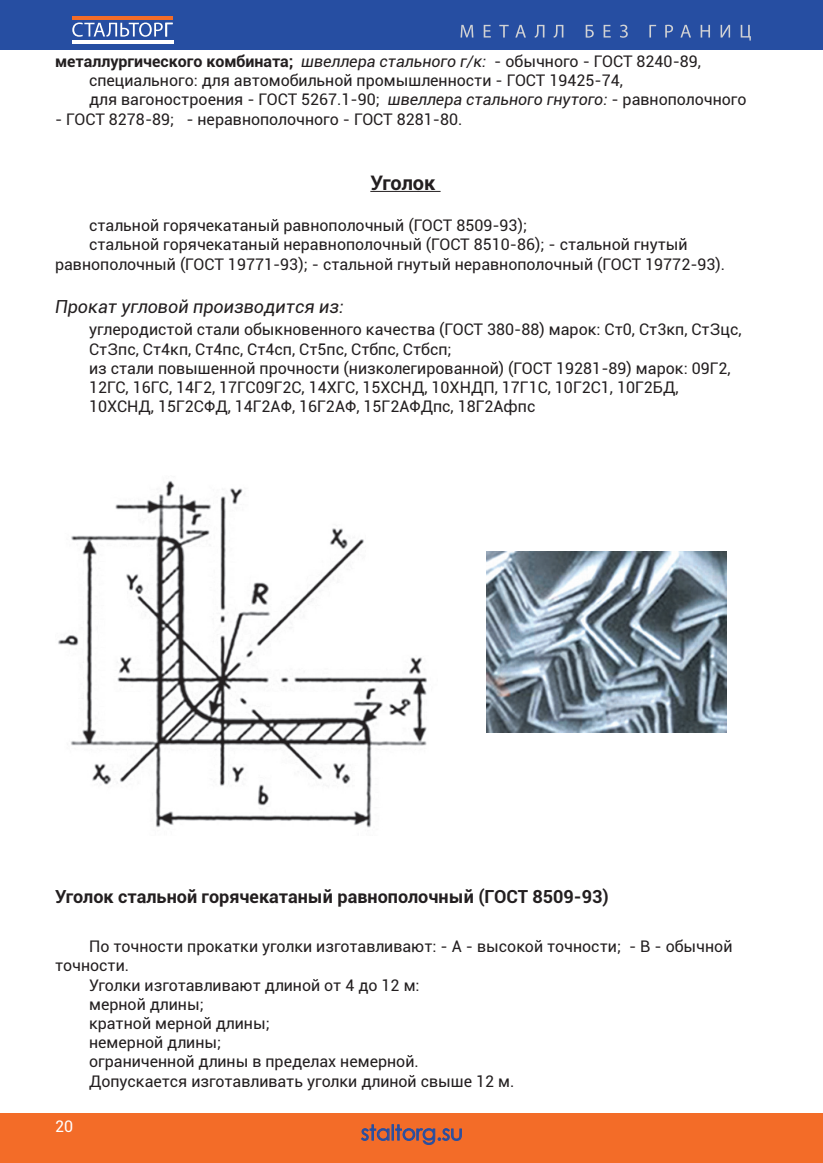
<style>
.page{position:relative;width:823px;height:1163px;background:#fff}
.page>*{position:absolute;margin:0;border:0;box-sizing:border-box;transform-origin:0 0}
.t1{font:21px "Century Gothic";color:#264ea2}
.t2{font:700 20px "Roboto";letter-spacing:-.005em;color:#231f20}
.t3{font:700 18px "Roboto";color:#231f20}
.t4{font:italic 18px "Roboto";color:#231f20}
.t5{font:16px/19.2px "Roboto";color:#231f20}
.t6{font:16px "Roboto";color:#fff}
.s1{font-weight:700}
.s2{font-style:italic}
</style>
<div class="page">
<div style="left:0;top:0;width:822px;height:49px;background:#264ea2"></div>
<svg style="left:460px;top:25px;width:13px;height:13px"></svg>
<svg style="left:483px;top:25px;width:7px;height:13px"></svg>
<svg style="left:499px;top:25px;width:9px;height:13px"></svg>
<svg style="left:515px;top:25px;width:10px;height:13px"></svg>
<svg style="left:534px;top:25px;width:10px;height:13px"></svg>
<svg style="left:553px;top:25px;width:10px;height:13px"></svg>
<svg style="left:585px;top:25px;width:8px;height:13px"></svg>
<svg style="left:603px;top:25px;width:7px;height:13px"></svg>
<svg style="left:620px;top:25px;width:7px;height:13px"></svg>
<svg style="left:649px;top:25px;width:6px;height:13px"></svg>
<svg style="left:665px;top:25px;width:7px;height:13px"></svg>
<svg style="left:680px;top:25px;width:10px;height:13px"></svg>
<svg style="left:700px;top:25px;width:9px;height:13px"></svg>
<svg style="left:720px;top:25px;width:9px;height:13px"></svg>
<svg style="left:740px;top:25px;width:10px;height:16px"></svg>
<div style="left:0;top:1113px;width:822px;height:49px;background:#f36c28"></div>
<svg style="left:361px;top:1124px;width:101px;height:21px"></svg>
<svg style="left:72px;top:22px;width:100px;height:15px"></svg>
<hr style="left:72px;top:16px;width:101px;height:4px;background:#f36c28">
<hr style="left:72px;top:40px;width:101px;height:4px;background:#fff">
<hr style="left:370px;top:191px;width:70px;height:1px;background:#231f20">
<img style="left:58px;top:480px;width:369px;height:348px">
<img style="left:486px;top:551px;width:239px;height:181px">
<p class="t5" style="left:89px;top:51px;width:658px;text-indent:-34px"><span class="s1">металлургического комбината;</span> <span class="s2">швеллера стального г/к:</span> - обычного - ГОСТ 8240-89, специального: для автомобильной промышленности - ГОСТ 19425-74,<br>для вагоностроения - ГОСТ 5267.1-90; <span class="s2">швеллера стального гнутого:</span> - равнополочного</p>
<p class="t5" style="left:55px;top:109px;width:408px">- ГОСТ 8278-89; - неравнополочного - ГОСТ 8281-80.</p>
<p class="t2" style="left:370px;top:169px;width:67px">Уголок</p>
<p class="t5" style="left:89px;top:215px;width:439px">стальной горячекатаный равнополочный (ГОСТ 8509-93);</p>
<p class="t5" style="left:89px;top:234px;width:599px">стальной горячекатаный неравнополочный (ГОСТ 8510-86); - стальной гнутый</p>
<p class="t5" style="left:55px;top:254px;width:671px">равнополочный (ГОСТ 19771-93); - стальной гнутый неравнополочный (ГОСТ 19772-93).</p>
<p class="t4" style="left:55px;top:294px;width:290px">Прокат угловой производится из:</p>
<p class="t5" style="left:89px;top:319px;width:653px">углеродистой стали обыкновенного качества (ГОСТ 380-88) марок: Ст0, Ст3кп, СтЗцс, СтЗпс, Ст4кп, Ст4пс, Ст4сп, Ст5пс, Стбпс, Стбсп;<br>из стали повышенной прочности (низколегированной) (ГОСТ 19281-89) марок: 09Г2, 12ГС, 16ГС, 14Г2, 17ГС09Г2С, 14ХГС, 15ХСНД, 10ХНДП, 17Г1С, 10Г2С1, 10Г2БД, 10ХСНД, 15Г2СФД, 14Г2АФ, 16Г2АФ, 15Г2АФДпс, 18Г2Афпс</p>
<p class="t3" style="left:55px;top:883px;width:555px">Уголок стальной горячекатаный равнополочный (ГОСТ 8509-93)</p>
<p class="t5" style="left:89px;top:936px;width:644px">По точности прокатки уголки изготавливают: - А - высокой точности; - В - обычной</p>
<p class="t5" style="left:55px;top:955px;width:76px">точности.</p>
<p class="t5" style="left:89px;top:974px;width:332px">Уголки изготавливают длиной от 4 до 12 м:</p>
<p class="t5" style="left:89px;top:993px;width:116px">мерной длины;</p>
<p class="t5" style="left:89px;top:1012px;width:182px">кратной мерной длины;</p>
<p class="t5" style="left:89px;top:1032px;width:133px">немерной длины;</p>
<p class="t5" style="left:89px;top:1051px;width:331px">ограниченной длины в пределах немерной.</p>
<p class="t5" style="left:89px;top:1070px;width:426px">Допускается изготавливать уголки длиной свыше 12 м.</p>
<p class="t6" style="left:55px;top:1114px;width:20px">20</p>
<h1 class="t1" style="left:361px;top:1117px;width:103px">staltorg.su</h1>
</div>
